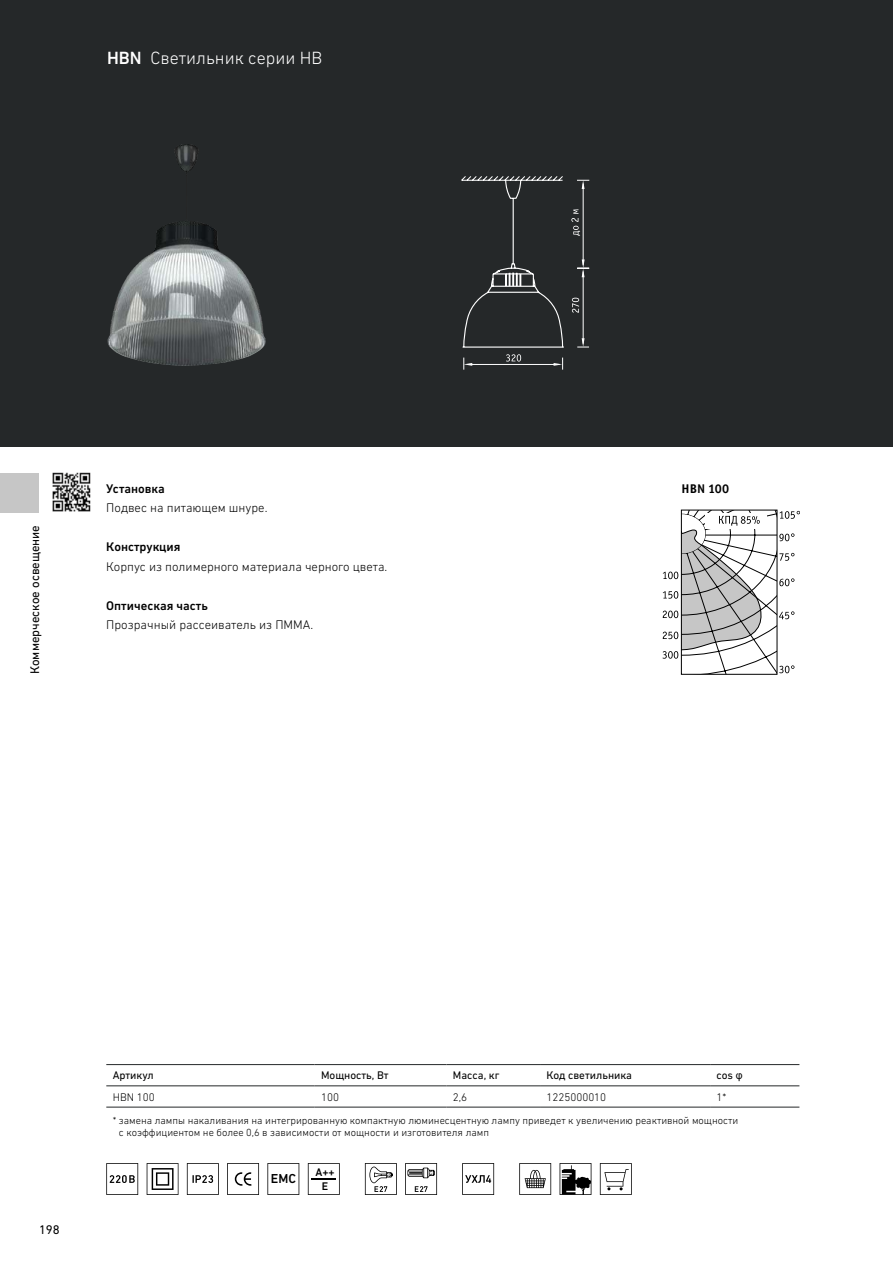
<style>
.page{position:relative;width:893px;height:1263px;background:#fff}
.page>*{position:absolute;margin:0;border:0;box-sizing:border-box;transform-origin:0 0}
.t1{font:300 18px "DIN Next W1 G";color:#fff}
.t2{font:500 13.2px "DIN Next W1 G";color:#000}
.t3{font:300 12.75px "DIN Next W1 G";color:#000}
.t4{font:500 12.75px "DIN Next W1 G";color:#000}
.t5{font:12.75px "DIN Next W1 G";color:#000}
.t6{font:12.75px "Officina Sans Bold C";color:#000}
.t7{font:11.25px "DIN Next W1 G";color:#000}
.t8{font:300 11.25px "DIN Next W1 G";color:#000}
.t9{font:500 11.25px/14.7px "DIN Next W1 G";color:#000;text-align:center}
.t10{font:300 10.5px/12.6px "DIN Next W1 G";color:#000}
.s1{font-weight:500}
.s2{font-family:"Arial";font-size:10.5px}
</style>
<div class="page">
<div style="left:0;top:0;width:893px;height:446px;background:#252829"></div>
<div style="left:0;top:473px;width:39px;height:39px;background:#c6c6c6"></div>
<img style="left:107px;top:144px;width:159px;height:222px">
<hr style="left:106px;top:1064px;width:209px;height:1px;background:#252829">
<hr style="left:315px;top:1064px;width:131px;height:1px;background:#252829">
<hr style="left:446px;top:1064px;width:94px;height:1px;background:#252829">
<hr style="left:540px;top:1064px;width:170px;height:1px;background:#252829">
<hr style="left:710px;top:1064px;width:89px;height:1px;background:#252829">
<hr style="left:106px;top:1085px;width:209px;height:1px;background:#252829">
<hr style="left:315px;top:1085px;width:131px;height:1px;background:#252829">
<hr style="left:446px;top:1085px;width:94px;height:1px;background:#252829">
<hr style="left:540px;top:1085px;width:170px;height:1px;background:#252829">
<hr style="left:710px;top:1085px;width:89px;height:1px;background:#252829">
<hr style="left:106px;top:1107px;width:209px;height:1px;background:#252829">
<hr style="left:315px;top:1107px;width:131px;height:1px;background:#252829">
<hr style="left:446px;top:1107px;width:94px;height:1px;background:#252829">
<hr style="left:540px;top:1107px;width:170px;height:1px;background:#252829">
<hr style="left:710px;top:1107px;width:89px;height:1px;background:#252829">
<svg style="left:106px;top:1163px;width:32px;height:32px"></svg>
<svg style="left:147px;top:1163px;width:31px;height:32px"></svg>
<svg style="left:187px;top:1163px;width:32px;height:32px"></svg>
<svg style="left:227px;top:1163px;width:32px;height:32px"></svg>
<svg style="left:267px;top:1163px;width:32px;height:32px"></svg>
<svg style="left:308px;top:1163px;width:32px;height:32px"></svg>
<hr style="left:312px;top:1178px;width:24px;height:2px;background:#000">
<svg style="left:365px;top:1163px;width:32px;height:32px"></svg>
<svg style="left:405px;top:1163px;width:32px;height:32px"></svg>
<svg style="left:462px;top:1163px;width:32px;height:32px"></svg>
<svg style="left:519px;top:1163px;width:32px;height:32px"></svg>
<svg style="left:560px;top:1163px;width:31px;height:32px"></svg>
<svg style="left:600px;top:1163px;width:32px;height:32px"></svg>
<svg style="left:662px;top:510px;width:137px;height:164px"></svg>
<svg style="left:461px;top:176px;width:103px;height:194px"></svg>
<svg style="left:572px;top:298px;width:7px;height:15px"></svg>
<svg style="left:571px;top:209px;width:9px;height:27px"></svg>
<hr style="left:583px;top:271px;width:1px;height:73px;background:#fff">
<hr style="left:583px;top:184px;width:1px;height:81px;background:#fff">
<svg style="left:577px;top:338px;width:12px;height:10px"></svg>
<svg style="left:577px;top:259px;width:12px;height:18px"></svg>
<svg style="left:577px;top:180px;width:12px;height:9px"></svg>
<img style="left:52px;top:472px;width:39px;height:40px">
<h1 class="t1" style="left:107px;top:47px;width:217px"><span class="s1">HBN</span> Cветильник серии HB</h1>
<p class="t5" style="left:27px;top:674px;width:150px;rotate:-90deg">Коммерческое освещение</p>
<p class="t4" style="left:106px;top:481px;width:60px">Установка</p>
<p class="t3" style="left:106px;top:501px;width:163px">Подвес на питающем шнуре.</p>
<p class="t4" style="left:106px;top:540px;width:76px">Конструкция</p>
<p class="t3" style="left:106px;top:559px;width:283px">Корпус из полимерного материала черного цвета.</p>
<p class="t4" style="left:106px;top:598px;width:103px">Оптическая часть</p>
<p class="t3" style="left:106px;top:618px;width:208px">Прозрачный рассеиватель из ПММА.</p>
<p class="t6" style="left:682px;top:482px;width:49px">HBN 100</p>
<p class="t5" style="left:39px;top:1222px;width:22px">198</p>
<p class="t7" style="left:113px;top:1069px;width:43px">Артикул</p>
<p class="t7" style="left:321px;top:1069px;width:69px">Мощность, Вт</p>
<p class="t7" style="left:453px;top:1069px;width:48px">Масса, кг</p>
<p class="t7" style="left:546px;top:1069px;width:87px">Код светильника</p>
<p class="t7" style="left:716px;top:1069px;width:28px">cos <span class="s2">φ</span></p>
<p class="t8" style="left:113px;top:1090px;width:44px">HBN 100</p>
<p class="t8" style="left:321px;top:1090px;width:19px">100</p>
<p class="t8" style="left:453px;top:1090px;width:16px">2,6</p>
<p class="t8" style="left:546px;top:1090px;width:61px">1225000010</p>
<p class="t8" style="left:716px;top:1090px;width:11px">1*</p>
<p class="t10" style="left:119px;top:1114px;width:621px;text-indent:-6px">* замена лампы накаливания на интегрированную компактную люминесцентную лампу приведет к увеличению реактивной мощности с коэффициентом не более 0,6 в зависимости от мощности и изготовителя ламп</p>
<p class="t2" style="left:271px;top:1171px;width:27px">EMC</p>
<p class="t9" style="left:315px;top:1164px;width:21px">A++<br>E</p>
</div>
